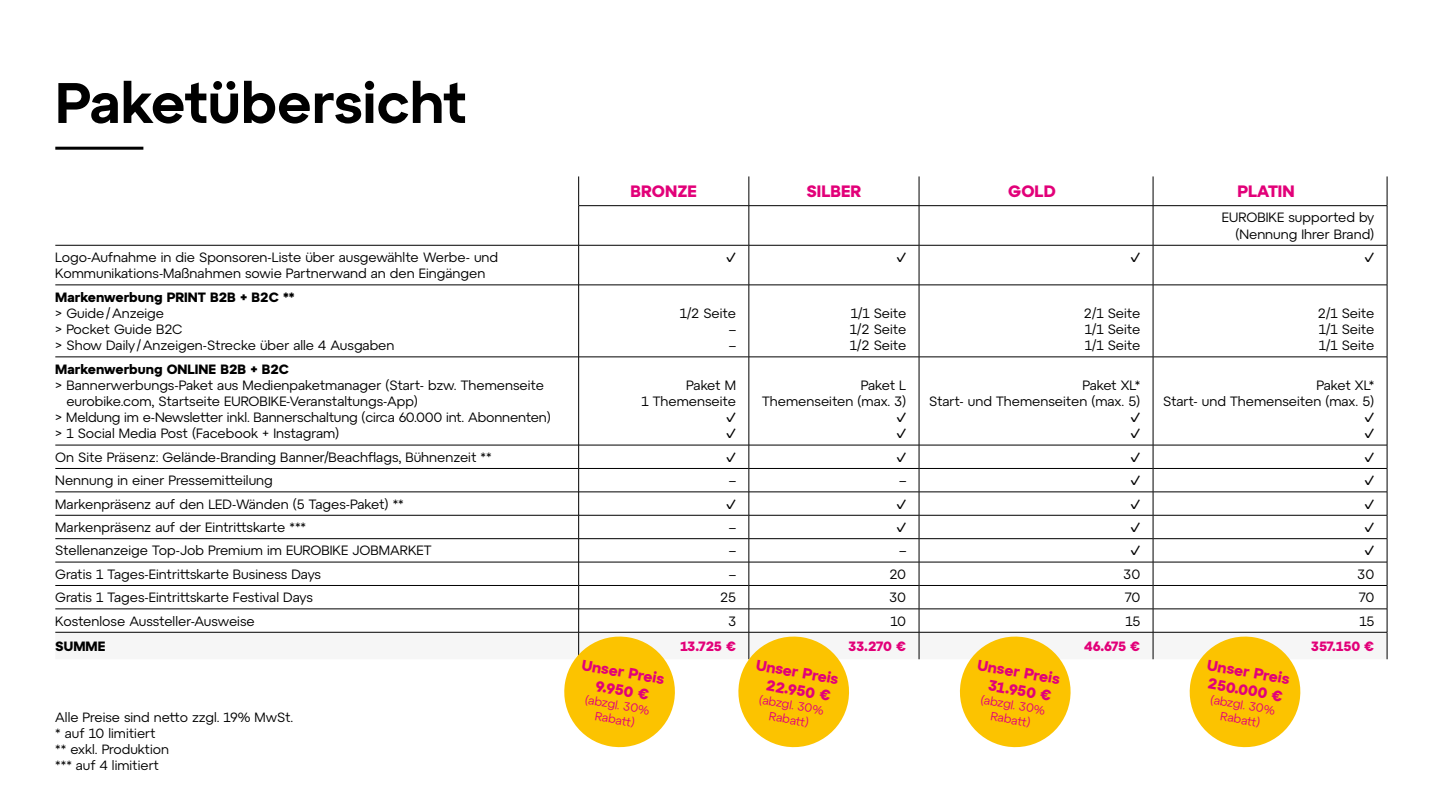
<style>
.page{position:relative;width:1441px;height:810px;background:#fff}
.page>*{position:absolute;margin:0;border:0;box-sizing:border-box;transform-origin:0 0}
.t1{font:600 57px "Atyp BL Text";letter-spacing:-.005em;color:#000}
.t2{font:700 16.5px "Atyp BL Text";color:#e20079}
.t3{font:700 15px/18px "Atyp BL Text";color:#e20079;text-align:center}
.t4{font:13.5px/16.2px "Atyp BL Text";color:#000;text-align:right}
.t5{font:700 13.5px "Atyp BL Text";color:#000}
.t6{font:700 13.5px "Atyp BL Text";letter-spacing:-.01em;color:#e20079}
.t7{font:600 13.5px/16.2px "Atyp BL Text";color:#000}
.t8{font:13.35px/16px "Atyp BL Text";color:#000}
.t9{font:12px/14.4px "Atyp BL Text";color:#e20079;text-align:center}
</style>
<div class="page">
<hr style="left:55px;top:147px;width:88px;height:3px;background:#000">
<hr style="left:55px;top:245px;width:523px;height:1px;background:#000">
<hr style="left:578px;top:245px;width:170px;height:1px;background:#000">
<hr style="left:749px;top:245px;width:169px;height:1px;background:#000">
<hr style="left:919px;top:245px;width:233px;height:1px;background:#000">
<hr style="left:1152px;top:245px;width:234px;height:1px;background:#000">
<hr style="left:55px;top:285px;width:523px;height:1px;background:#000">
<hr style="left:578px;top:285px;width:170px;height:1px;background:#000">
<hr style="left:749px;top:285px;width:169px;height:1px;background:#000">
<hr style="left:919px;top:285px;width:233px;height:1px;background:#000">
<hr style="left:1152px;top:285px;width:234px;height:1px;background:#000">
<hr style="left:55px;top:357px;width:523px;height:1px;background:#000">
<hr style="left:578px;top:357px;width:170px;height:1px;background:#000">
<hr style="left:749px;top:357px;width:169px;height:1px;background:#000">
<hr style="left:919px;top:357px;width:233px;height:1px;background:#000">
<hr style="left:1152px;top:357px;width:234px;height:1px;background:#000">
<hr style="left:578px;top:206px;width:1px;height:39px;background:#000">
<hr style="left:748px;top:206px;width:1px;height:39px;background:#000">
<hr style="left:918px;top:206px;width:1px;height:39px;background:#000">
<hr style="left:1152px;top:206px;width:1px;height:39px;background:#000">
<hr style="left:1386px;top:206px;width:1px;height:39px;background:#000">
<hr style="left:578px;top:245px;width:1px;height:40px;background:#000">
<hr style="left:748px;top:245px;width:1px;height:40px;background:#000">
<hr style="left:918px;top:245px;width:1px;height:40px;background:#000">
<hr style="left:1152px;top:245px;width:1px;height:40px;background:#000">
<hr style="left:1386px;top:245px;width:1px;height:40px;background:#000">
<hr style="left:578px;top:285px;width:1px;height:72px;background:#000">
<hr style="left:748px;top:285px;width:1px;height:72px;background:#000">
<hr style="left:918px;top:285px;width:1px;height:72px;background:#000">
<hr style="left:1152px;top:285px;width:1px;height:72px;background:#000">
<hr style="left:1386px;top:285px;width:1px;height:72px;background:#000">
<hr style="left:578px;top:357px;width:1px;height:88px;background:#000">
<hr style="left:748px;top:357px;width:1px;height:88px;background:#000">
<hr style="left:918px;top:357px;width:1px;height:88px;background:#000">
<hr style="left:1152px;top:357px;width:1px;height:88px;background:#000">
<hr style="left:1386px;top:357px;width:1px;height:88px;background:#000">
<svg style="left:578px;top:176px;width:1px;height:29px"></svg>
<svg style="left:748px;top:176px;width:1px;height:29px"></svg>
<svg style="left:918px;top:176px;width:1px;height:29px"></svg>
<svg style="left:1152px;top:176px;width:1px;height:29px"></svg>
<svg style="left:1386px;top:176px;width:1px;height:29px"></svg>
<hr style="left:578px;top:205px;width:170px;height:1px;background:#000">
<hr style="left:748px;top:205px;width:170px;height:1px;background:#000">
<hr style="left:918px;top:205px;width:234px;height:1px;background:#000">
<hr style="left:1152px;top:205px;width:234px;height:1px;background:#000">
<svg style="left:55px;top:445px;width:1332px;height:303px"></svg>
<h1 class="t1" style="left:55px;top:69px;width:413px">Paketübersicht</h1>
<p class="t2" style="left:630px;top:181px;width:68px">BRONZE</p>
<p class="t2" style="left:806px;top:181px;width:57px">SILBER</p>
<p class="t2" style="left:1008px;top:181px;width:49px">GOLD</p>
<p class="t2" style="left:1237px;top:181px;width:59px">PLATIN</p>
<p class="t4" style="left:1221px;top:209px;width:154px">EUROBIKE supported by (Nennung Ihrer Brand)</p>
<p class="t4" style="left:55px;top:249px;width:444px;text-align:left">Logo-Aufnahme in die Sponsoren-Liste über ausgewählte Werbe- und<br>Kommunikations-Maßnahmen sowie Partnerwand an den Eingängen</p>
<p class="t7" style="left:726px;top:249px;width:11px">✓</p>
<p class="t7" style="left:896px;top:249px;width:11px">✓</p>
<p class="t7" style="left:1130px;top:249px;width:11px">✓</p>
<p class="t7" style="left:1363px;top:249px;width:11px">✓</p>
<p class="t5" style="left:55px;top:289px;width:241px">Markenwerbung PRINT B2B + B2C **</p>
<p class="t4" style="left:55px;top:305px;width:340px;text-align:left">&gt; Guide/Anzeige<br>&gt; Pocket Guide B2C<br>&gt; Show Daily/Anzeigen-Strecke über alle 4 Ausgaben</p>
<p class="t4" style="left:729px;top:305px;width:8px;text-align:justify;text-indent:-50px">1/2 Seite – –</p>
<p class="t4" style="left:849px;top:305px;width:58px;text-align:justify">1/1 Seite 1/2 Seite 1/2 Seite</p>
<p class="t4" style="left:1083px;top:305px;width:58px;text-align:justify">2/1 Seite 1/1 Seite 1/1 Seite</p>
<p class="t4" style="left:1317px;top:305px;width:58px;text-align:justify">2/1 Seite 1/1 Seite 1/1 Seite</p>
<p class="t5" style="left:55px;top:361px;width:235px">Markenwerbung ONLINE B2B + B2C</p>
<p class="t4" style="left:55px;top:377px;width:490px">&gt; Bannerwerbungs-Paket aus Medienpaketmanager (Start- bzw. Themenseite</p>
<p class="t4" style="left:66px;top:393px;width:353px">eurobike.com, Startseite EUROBIKE-Veranstaltungs-App)</p>
<p class="t4" style="left:55px;top:409px;width:497px">&gt; Meldung im e-Newsletter inkl. Bannerschaltung (circa 60.000 int. Abonnenten)</p>
<p class="t4" style="left:55px;top:425px;width:285px">&gt; 1 Social Media Post (Facebook + Instagram)</p>
<p class="t4" style="left:641px;top:377px;width:96px">Paket M<br>1 Themenseite</p>
<p class="t7" style="left:726px;top:409px;width:11px">✓ ✓</p>
<p class="t4" style="left:762px;top:377px;width:145px">Paket L<br>Themenseiten (max. 3)</p>
<p class="t7" style="left:896px;top:409px;width:11px">✓ ✓</p>
<p class="t4" style="left:928px;top:377px;width:213px">Paket XL*<br>Start- und Themenseiten (max. 5)</p>
<p class="t7" style="left:1130px;top:409px;width:11px">✓ ✓</p>
<p class="t4" style="left:1162px;top:377px;width:213px">Paket XL*<br>Start- und Themenseiten (max. 5)</p>
<p class="t7" style="left:1363px;top:409px;width:11px">✓ ✓</p>
<p class="t4" style="left:55px;top:449px;width:438px">On Site Präsenz: Gelände-Branding Banner/Beachflags, Bühnenzeit **</p>
<p class="t7" style="left:726px;top:449px;width:11px">✓</p>
<p class="t7" style="left:896px;top:449px;width:11px">✓</p>
<p class="t7" style="left:1130px;top:449px;width:11px">✓</p>
<p class="t7" style="left:1363px;top:449px;width:11px">✓</p>
<p class="t4" style="left:55px;top:472px;width:219px">Nennung in einer Pressemitteilung</p>
<p class="t4" style="left:729px;top:472px;width:8px">–</p>
<p class="t4" style="left:899px;top:472px;width:8px">–</p>
<p class="t7" style="left:1130px;top:472px;width:11px">✓</p>
<p class="t7" style="left:1363px;top:472px;width:11px">✓</p>
<p class="t4" style="left:55px;top:496px;width:350px">Markenpräsenz auf den LED-Wänden (5 Tages-Paket) **</p>
<p class="t7" style="left:726px;top:495px;width:11px">✓</p>
<p class="t7" style="left:896px;top:495px;width:11px">✓</p>
<p class="t7" style="left:1130px;top:495px;width:11px">✓</p>
<p class="t7" style="left:1363px;top:495px;width:11px">✓</p>
<p class="t4" style="left:55px;top:519px;width:252px">Markenpräsenz auf der Eintrittskarte ***</p>
<p class="t4" style="left:729px;top:519px;width:8px">–</p>
<p class="t7" style="left:896px;top:519px;width:11px">✓</p>
<p class="t7" style="left:1130px;top:519px;width:11px">✓</p>
<p class="t7" style="left:1363px;top:519px;width:11px">✓</p>
<p class="t4" style="left:55px;top:542px;width:378px">Stellenanzeige Top-Job Premium im EUROBIKE JOBMARKET</p>
<p class="t4" style="left:729px;top:542px;width:8px">–</p>
<p class="t4" style="left:899px;top:542px;width:8px">–</p>
<p class="t7" style="left:1130px;top:542px;width:11px">✓</p>
<p class="t7" style="left:1363px;top:542px;width:11px">✓</p>
<p class="t4" style="left:55px;top:566px;width:267px">Gratis 1 Tages-Eintrittskarte Business Days</p>
<p class="t4" style="left:729px;top:566px;width:8px">–</p>
<p class="t4" style="left:889px;top:566px;width:18px">20</p>
<p class="t4" style="left:1123px;top:566px;width:18px">30</p>
<p class="t4" style="left:1357px;top:566px;width:18px">30</p>
<p class="t4" style="left:55px;top:589px;width:259px">Gratis 1 Tages-Eintrittskarte Festival Days</p>
<p class="t4" style="left:720px;top:589px;width:17px">25</p>
<p class="t4" style="left:889px;top:589px;width:18px">30</p>
<p class="t4" style="left:1124px;top:589px;width:17px">70</p>
<p class="t4" style="left:1358px;top:589px;width:17px">70</p>
<p class="t4" style="left:55px;top:612px;width:201px">Kostenlose Aussteller-Ausweise</p>
<p class="t4" style="left:728px;top:612px;width:9px">3</p>
<p class="t4" style="left:890px;top:612px;width:17px">10</p>
<p class="t4" style="left:1125px;top:612px;width:16px">15</p>
<p class="t4" style="left:1358px;top:612px;width:16px">15</p>
<p class="t5" style="left:55px;top:638px;width:52px">SUMME</p>
<p class="t6" style="left:680px;top:638px;width:57px">13.725 €</p>
<p class="t6" style="left:848px;top:638px;width:59px">33.270 €</p>
<p class="t6" style="left:1084px;top:638px;width:57px">46.675 €</p>
<p class="t6" style="left:1310px;top:638px;width:65px">357.150 €</p>
<p class="t8" style="left:55px;top:709px;width:239px">Alle Preise sind netto zzgl. 19% MwSt. * auf 10 limitiert<br>** exkl. Produktion<br>*** auf 4 limitiert</p>
<p class="t3" style="left:583px;top:656px;width:85px;rotate:10deg">Unser Preis<br>9.950 €</p>
<p class="t9" style="left:586px;top:692px;width:67px;rotate:10deg">(abzgl. 30%<br>Rabatt )</p>
<p class="t3" style="left:757px;top:656px;width:85px;rotate:10deg">Unser Preis<br>22.950 €</p>
<p class="t9" style="left:760px;top:692px;width:67px;rotate:10deg">(abzgl. 30%<br>Rabatt )</p>
<p class="t3" style="left:993px;top:658px;width:70px;text-align:left;text-indent:-14px;rotate:10deg">Unser Preis<br>31.950 €</p>
<p class="t9" style="left:981px;top:692px;width:67px;rotate:10deg">(abzgl. 30%<br>Rabatt )</p>
<p class="t3" style="left:1208px;top:656px;width:85px;text-align:left;rotate:10deg">Unser Preis<br>250.000 €</p>
<p class="t9" style="left:1211px;top:692px;width:67px;rotate:10deg">(abzgl. 30%<br>Rabatt )</p>
</div>
